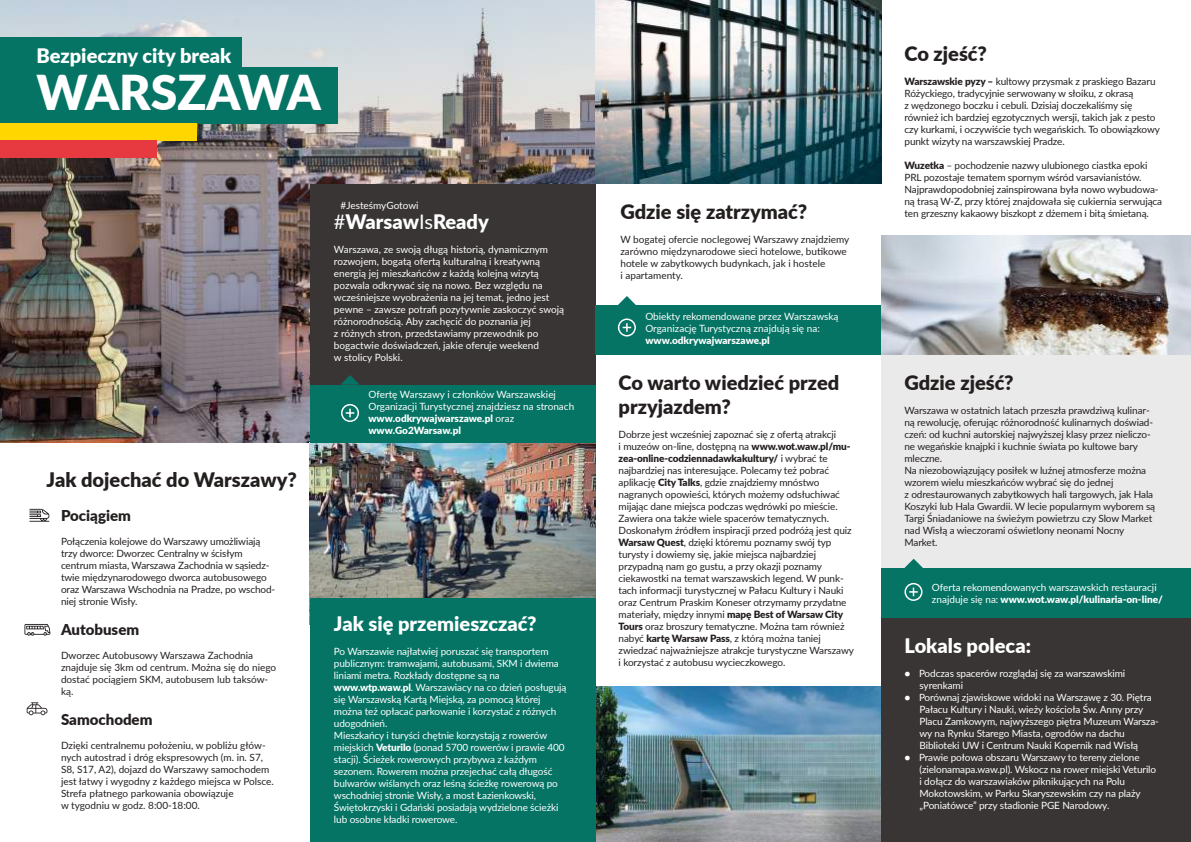
<style>
.page{position:relative;width:1191px;height:842px;background:#fff}
.page>*{position:absolute;margin:0;border:0;box-sizing:border-box;transform-origin:0 0}
.t1{font:900 48px "Lato";color:#fff}
.t2{font:900 20px/24px "Lato";color:#241f1f}
.t3{font:900 20px "Lato";color:#fff}
.t4{font:900 15px "Lato";color:#241f1f}
.t5{font:10px/12px "Lato";letter-spacing:-.01em;color:#241f1f}
.t6{font:10px/12px "Lato";letter-spacing:-.01em;color:#fff}
.t7{font:900 10px "Lato";color:#fff}
.s1{font-weight:400}
.s2{font-weight:900}
.s3{font-weight:100}
</style>
<div class="page">
<img style="left:0;top:0;width:595px;height:443px">
<img style="left:309px;top:443px;width:286px;height:181px">
<img style="left:595px;top:0;width:286px;height:184px">
<img style="left:595px;top:687px;width:286px;height:155px">
<div style="left:310px;top:184px;width:285px;height:209px;background:#393535"></div>
<div style="left:881px;top:617px;width:310px;height:225px;background:#393535"></div>
<div style="left:881px;top:355px;width:310px;height:213px;background:#ebeaea"></div>
<div style="left:310px;top:385px;width:285px;height:58px;background:#057465"></div>
<div style="left:310px;top:598px;width:285px;height:244px;background:#057465"></div>
<div style="left:0;top:38px;width:242px;height:39px;background:#057465"></div>
<div style="left:0;top:67px;width:337px;height:57px;background:#057465"></div>
<svg style="left:341px;top:375px;width:18px;height:10px"></svg>
<svg style="left:925px;top:473px;width:17px;height:9px"></svg>
<svg style="left:29px;top:509px;width:20px;height:13px"></svg>
<svg style="left:27px;top:702px;width:20px;height:13px"></svg>
<svg style="left:24px;top:624px;width:27px;height:12px"></svg>
<div style="left:341px;top:404px;width:18px;height:18px;border:2px solid #fff;border-radius:50%"></div>
<svg style="left:346px;top:409px;width:8px;height:8px"></svg>
<div style="left:0;top:124px;width:197px;height:17px;background:#ffd600"></div>
<div style="left:0;top:141px;width:157px;height:17px;background:#e63a40"></div>
<div style="left:595px;top:305px;width:286px;height:50px;background:#057465"></div>
<svg style="left:618px;top:296px;width:18px;height:9px"></svg>
<div style="left:618px;top:318px;width:18px;height:18px;border:2px solid #fff;border-radius:50%"></div>
<svg style="left:622px;top:323px;width:9px;height:9px"></svg>
<div style="left:881px;top:568px;width:310px;height:49px;background:#057465"></div>
<svg style="left:904px;top:559px;width:19px;height:9px"></svg>
<div style="left:904px;top:583px;width:18px;height:18px;border:2px solid #fff;border-radius:50%"></div>
<svg style="left:909px;top:588px;width:8px;height:8px"></svg>
<img style="left:881px;top:235px;width:310px;height:120px">
<h2 class="t3" style="left:36px;top:40px;width:196px">Bezpieczny city break</h2>
<h1 class="t1" style="left:36px;top:56px;width:286px">WARSZAWA</h1>
<h2 class="t2" style="left:47px;top:466px;width:252px">Jak dojechać do Warszawy?</h2>
<h3 class="t4" style="left:61px;top:504px;width:71px">Pociągiem</h3>
<p class="t5" style="left:61px;top:535px;width:216px">Połączenia kolejowe do Warszawy umożliwiają trzy dworce: Dworzec Centralny w ścisłym centrum miasta, Warszawa Zachodnia w sąsiedz&shy;twie międzynarodowego dworca autobusowego oraz Warszawa Wschodnia na Pradze, po wschod&shy;niej stronie Wisły.</p>
<h3 class="t4" style="left:61px;top:618px;width:80px">Autobusem</h3>
<p class="t5" style="left:61px;top:649px;width:217px">Dworzec Autobusowy Warszawa Zachodnia znajduje się 3km od centrum. Można się do niego dostać pociągiem SKM, autobusem lub taksów&shy;ką.</p>
<h3 class="t4" style="left:61px;top:708px;width:93px">Samochodem</h3>
<p class="t5" style="left:61px;top:739px;width:214px">Dzięki centralnemu położeniu, w pobliżu głów&shy;nych autostrad i dróg ekspresowych (m. in. S7, S8, S17, A2), dojazd do Warszawy samochodem jest łatwy i wygodny z każdego miejsca w Polsce.<br>Strefa płatnego parkowania obowiązuje<br>w tygodniu w godz. 8:00-18:00.</p>
<p class="t6" style="left:340px;top:199px;width:80px">#JesteśmyGotowi</p>
<h2 class="t3" style="left:334px;top:207px;width:156px"><span class="s1">#</span>Warsaw<span class="s1">Is</span>Ready</h2>
<p class="t6" style="left:334px;top:243px;width:232px">Warszawa, ze swoją długą historią, dynamicznym rozwojem, bogatą ofertą kulturalną i kreatywną energią jej mieszkańców z każdą kolejną wizytą pozwala odkrywać się na nowo. Bez względu na wcześniejsze wyobrażenia na jej temat, jedno jest pewne – zawsze potrafi pozytywnie zaskoczyć swoją różnorodnością. Aby zachęcić do poznania jej<br>z różnych stron, przedstawiamy przewodnik po bogactwie doświadczeń, jakie oferuje weekend<br>w stolicy Polski.</p>
<p class="t6" style="left:368px;top:388px;width:207px">Ofertę Warszawy i członków Warszawskiej Organizacji Turystycznej znajdziesz na stronach <span class="s2">www.odkrywajwarszawe.pl</span> oraz <span class="s2">www.Go2Warsaw.pl</span></p>
<h2 class="t3" style="left:334px;top:609px;width:204px">Jak się przemieszczać?</h2>
<p class="t6" style="left:334px;top:645px;width:234px">Po Warszawie najłatwiej poruszać się transportem publicznym: tramwajami, autobusami, SKM i dwiema liniami metra. Rozkłady dostępne są na <span class="s2">www.wtp.waw.pl</span>. Warszawiacy na co dzień posługują się Warszawską Kartą Miejską, za pomocą której można też opłacać parkowanie i korzystać z różnych udogodnień.<br>Mieszkańcy i turyści chętnie korzystają z rowerów miejskich <span class="s2">Veturilo</span> (ponad 5700 rowerów i prawie 400 stacji). Ścieżek rowerowych przybywa z każdym sezonem. Rowerem można przejechać całą długość bulwarów wiślanych oraz leśną ścieżkę rowerową po wschodniej stronie Wisły, a most Łazienkowski, Świętokrzyski i Gdański posiadają wydzielone ścieżki lub osobne kładki rowerowe.</p>
<h2 class="t2" style="left:620px;top:198px;width:188px">Gdzie się zatrzymać?</h2>
<p class="t5" style="left:620px;top:233px;width:230px">W bogatej ofercie noclegowej Warszawy znajdziemy zarówno międzynarodowe sieci hotelowe, butikowe hotele w zabytkowych budynkach, jak i hostele<br>i apartamenty.</p>
<p class="t6" style="left:645px;top:310px;width:195px">Obiekty rekomendowane przez Warszawską<br>Organizację Turystyczną znajdują się na:</p>
<p class="t7" style="left:645px;top:333px;width:126px">www.odkrywajwarszawe.pl</p>
<h2 class="t2" style="left:618px;top:370px;width:222px">Co warto wiedzieć przed przyjazdem?</h2>
<p class="t5" style="left:618px;top:428px;width:237px">Dobrze jest wcześniej zapoznać się z ofertą atrakcji<br>i muzeów on-line, dostępną na <span class="s2">www.wot.waw.pl/mu&shy;zea-online-codziennadawkakultury/</span> i wybrać te najbardziej nas interesujące. Polecamy też pobrać aplikację <span class="s2">City Talks</span>, gdzie znajdziemy mnóstwo nagranych opowieści, których możemy odsłuchiwać mijając dane miejsca podczas wędrówki po mieście.<br>Zawiera ona także wiele spacerów tematycznych.<br>Doskonałym źródłem inspiracji przed podróżą jest quiz <span class="s2">Warsaw Quest</span>, dzięki któremu poznamy swój typ turysty i dowiemy się, jakie miejsca najbardziej przypadną nam go gustu, a przy okazji poznamy ciekawostki na temat warszawskich legend. W punk&shy;tach informacji turystycznej w Pałacu Kultury i Nauki oraz Centrum Praskim Koneser otrzymamy przydatne materiały, między innymi <span class="s2">mapę Best of Warsaw City Tours</span> oraz broszury tematyczne. Można tam również nabyć <span class="s2">kartę Warsaw Pass</span>, z którą można taniej zwiedzać najważniejsze atrakcje turystyczne Warszawy i korzystać z autobusu wycieczkowego.</p>
<h2 class="t2" style="left:904px;top:41px;width:84px">Co zjeść?</h2>
<p class="t5" style="left:904px;top:75px;width:257px"><span class="s2">Warszawskie pyzy –</span> kultowy przysmak z praskiego Bazaru Różyckiego, tradycyjnie serwowany w słoiku, z okrasą<br>z wędzonego boczku i cebuli. Dzisiaj doczekaliśmy się również ich bardziej egzotycznych wersji, takich jak z pesto czy kurkami, i oczywiście tych wegańskich. To obowiązkowy punkt wizyty na warszawskiej Pradze.</p>
<p class="t5" style="left:904px;top:159px;width:259px"><span class="s2">Wuzetka</span> – pochodzenie nazwy ulubionego ciastka epoki PRL pozostaje tematem spornym wśród varsavianistów.<br>Najprawdopodobniej zainspirowana była nowo wybudowa&shy;ną trasą W-Z, przy której znajdowała się cukiernia serwująca ten grzeszny kakaowy biszkopt z dżemem i bitą śmietaną.</p>
<h2 class="t2" style="left:904px;top:370px;width:111px">Gdzie zjeść?</h2>
<p class="t5" style="left:904px;top:404px;width:252px">Warszawa w ostatnich latach przeszła prawdziwą kulinar&shy;ną rewolucję, oferując różnorodność kulinarnych doświad&shy;czeń: od kuchni autorskiej najwyższej klasy przez nieliczo&shy;ne wegańskie knajpki i kuchnie świata po kultowe bary mleczne.<br>Na niezobowiązujący posiłek w luźnej atmosferze można wzorem wielu mieszkańców wybrać się do jednej<br>z odrestaurowanych zabytkowych hali targowych, jak Hala Koszyki lub Hala Gwardii. W lecie popularnym wyborem są Targi Śniadaniowe na świeżym powietrzu czy Slow Market nad Wisłą a wieczorami oświetlony neonami Nocny Market.</p>
<p class="t6" style="left:932px;top:581px;width:232px">Oferta rekomendowanych warszawskich restauracji znajduje się na: <span class="s2">www.wot.waw.pl/kulinaria-on-line/</span></p>
<h2 class="t3" style="left:904px;top:631px;width:128px">Lokals poleca:</h2>
<p class="t6" style="left:919px;top:667px;width:207px;text-indent:-15px"><span class="s3">●</span> Podczas spacerów rozglądaj się za warszawskimi syrenkami</p>
<p class="t6" style="left:919px;top:691px;width:241px;text-indent:-15px"><span class="s3">●</span> Porównaj zjawiskowe widoki na Warszawę z 30. Piętra Pałacu Kultury i Nauki, wieży kościoła Św. Anny przy Placu Zamkowym, najwyższego piętra Muzeum Warsza&shy;wy na Rynku Starego Miasta, ogrodów na dachu Biblioteki UW i Centrum Nauki Kopernik nad Wisłą</p>
<p class="t6" style="left:919px;top:751px;width:238px;text-indent:-15px"><span class="s3">●</span> Prawie połowa obszaru Warszawy to tereny zielone (zielonamapa.waw.pl). Wskocz na rower miejski Veturilo i dołącz do warszawiaków piknikujących na Polu Mokotowskim, w Parku Skaryszewskim czy na plaży „Poniatówce” przy stadionie PGE Narodowy.</p>
</div>
